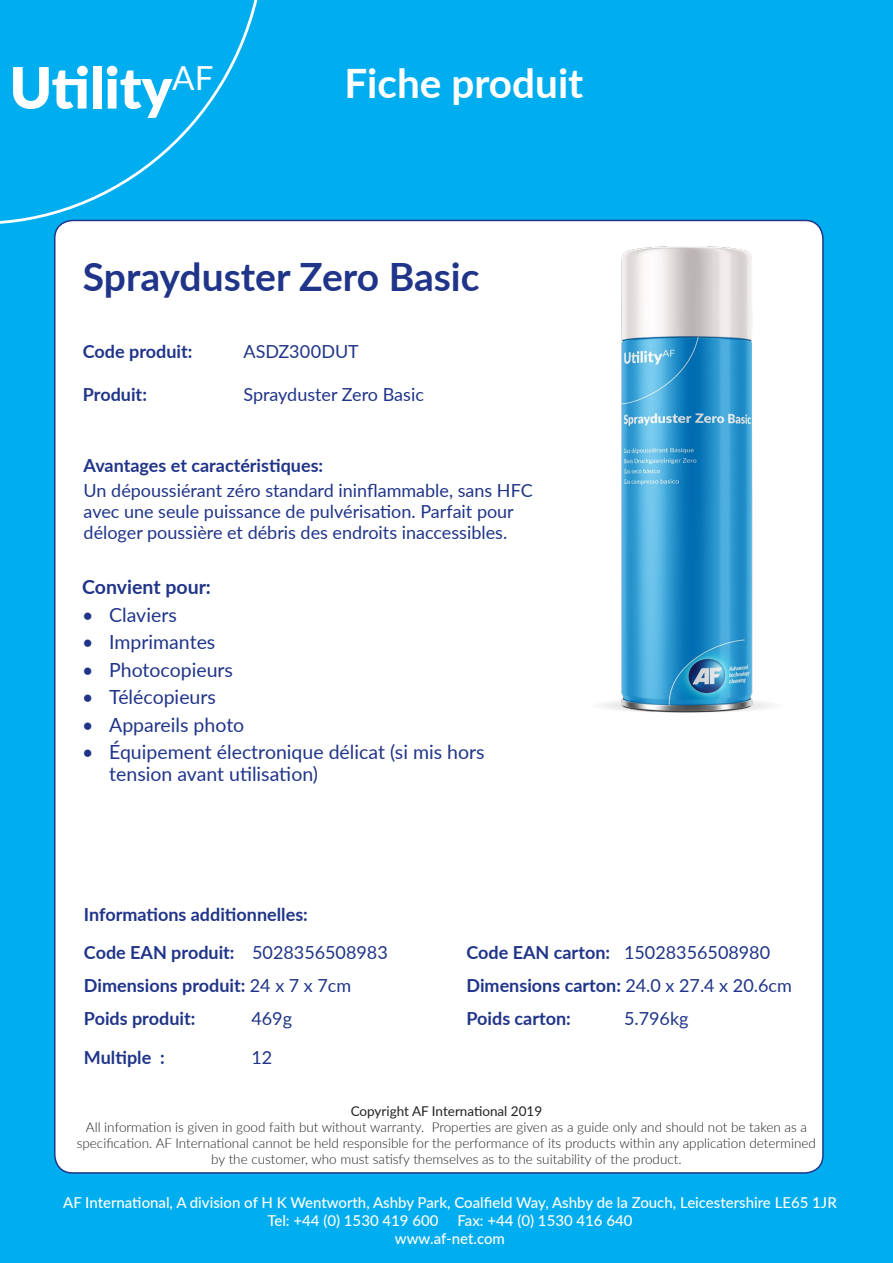
<style>
.page{position:relative;width:893px;height:1263px;background:#00aeef}
.page>*{position:absolute;margin:0;border:0;box-sizing:border-box;transform-origin:0 0}
.t1{font:900 57px "Lato";color:#fff}
.t2{font:700 40.5px "Lato";color:#fff}
.t3{font:700 39px "Lato";color:#203589}
.t4{font:19.5px/21.6px "Lato";color:#203589}
.AFI_Product_Title_Bl{font:700 19.5px "Lato";color:#203589}
.t5{font:700 18px "Lato";color:#203589}
.t6{font:18px/21px "Lato";color:#203589}
.t7{font:500 15px "Lato";color:#fff}
.t8{font:300 13.5px/16.2px "Lato";color:#231f20;text-align:center}
.s1{font-weight:400}
</style>
<div class="page">
<div style="left:55px;top:220px;width:768px;height:953px;background:#fff;border-radius:18px"></div>
<svg style="left:0;top:0;width:268px;height:231px"></svg>
<img style="left:602px;top:246px;width:169px;height:467px">
<p class="t1" style="left:10px;top:45px;width:205px">Utility<sup>AF</sup></p>
<p class="t2" style="left:344px;top:54px;width:240px">Fiche produit</p>
<p class="t3" style="left:83px;top:249px;width:398px">Sprayduster Zero Basic</p>
<p class="t5" style="left:83px;top:338px;width:111px">Code produit:</p>
<p class="t6" style="left:243px;top:340px;width:117px">ASDZ300DUT</p>
<p class="t5" style="left:83px;top:381px;width:66px">Produit:</p>
<p class="t6" style="left:243px;top:383px;width:182px">Sprayduster Zero Basic</p>
<p class="t5" style="left:84px;top:452px;width:241px">Avantages et caractéristiques:</p>
<p class="t6" style="left:84px;top:479px;width:451px">Un dépoussiérant zéro standard ininflammable, sans HFC avec une seule puissance de pulvérisation. Parfait pour déloger poussière et débris des endroits inaccessibles.</p>
<p class="AFI_Product_Title_Bl" style="left:82px;top:573px;width:130px">Convient pour:</p>
<p class="t4" style="left:82px;top:603px;width:96px">• Claviers</p>
<p class="t4" style="left:82px;top:630px;width:135px">• Imprimantes</p>
<p class="t4" style="left:82px;top:658px;width:152px">• Photocopieurs</p>
<p class="t4" style="left:82px;top:685px;width:135px">• Télécopieurs</p>
<p class="t4" style="left:82px;top:713px;width:164px">• Appareils photo</p>
<p class="t4" style="left:109px;top:740px;width:377px;text-indent:-27px">• Équipement électronique délicat (si mis hors tension avant utilisation)</p>
<p class="t5" style="left:84px;top:901px;width:225px">Informations additionnelles:</p>
<p class="t5" style="left:84px;top:940px;width:305px">Code EAN produit: <span class="s1">5028356508983</span></p>
<p class="t5" style="left:466px;top:940px;width:305px">Code EAN carton: <span class="s1">15028356508980</span></p>
<p class="t5" style="left:84px;top:973px;width:269px">Dimensions produit: <span class="s1">24 x 7 x 7cm</span></p>
<p class="t5" style="left:466px;top:973px;width:327px">Dimensions carton: <span class="s1">24.0 x 27.4 x 20.6cm</span></p>
<p class="t5" style="left:84px;top:1006px;width:113px">Poids produit:</p>
<p class="t6" style="left:251px;top:1008px;width:42px">469g</p>
<p class="t5" style="left:466px;top:1006px;width:106px">Poids carton:</p>
<p class="t6" style="left:624px;top:1008px;width:66px">5.796kg</p>
<p class="t5" style="left:84px;top:1044px;width:82px">Multiple :</p>
<p class="t6" style="left:251px;top:1046px;width:22px">12</p>
<p class="t8" style="left:77px;top:1102px;width:741px"><span class="s1">Copyright AF International 2019<br></span>All information is given in good faith but without warranty. Properties are given as a guide only and should not be taken as a specification. AF International cannot be held responsible for the performance of its products within any application determined by the customer, who must satisfy themselves as to the suitability of the product.</p>
<p class="t7" style="left:63px;top:1192px;width:775px">AF International, A division of H K Wentworth, Ashby Park, Coalfield Way, Ashby de la Zouch, Leicestershire LE65 1JR</p>
<p class="t7" style="left:267px;top:1210px;width:173px">Tel: +44 (0) 1530 419 600</p>
<p class="t7" style="left:457px;top:1210px;width:177px">Fax: +44 (0) 1530 416 640</p>
<p class="t7" style="left:395px;top:1228px;width:112px">www.af-net.com</p>
</div>
